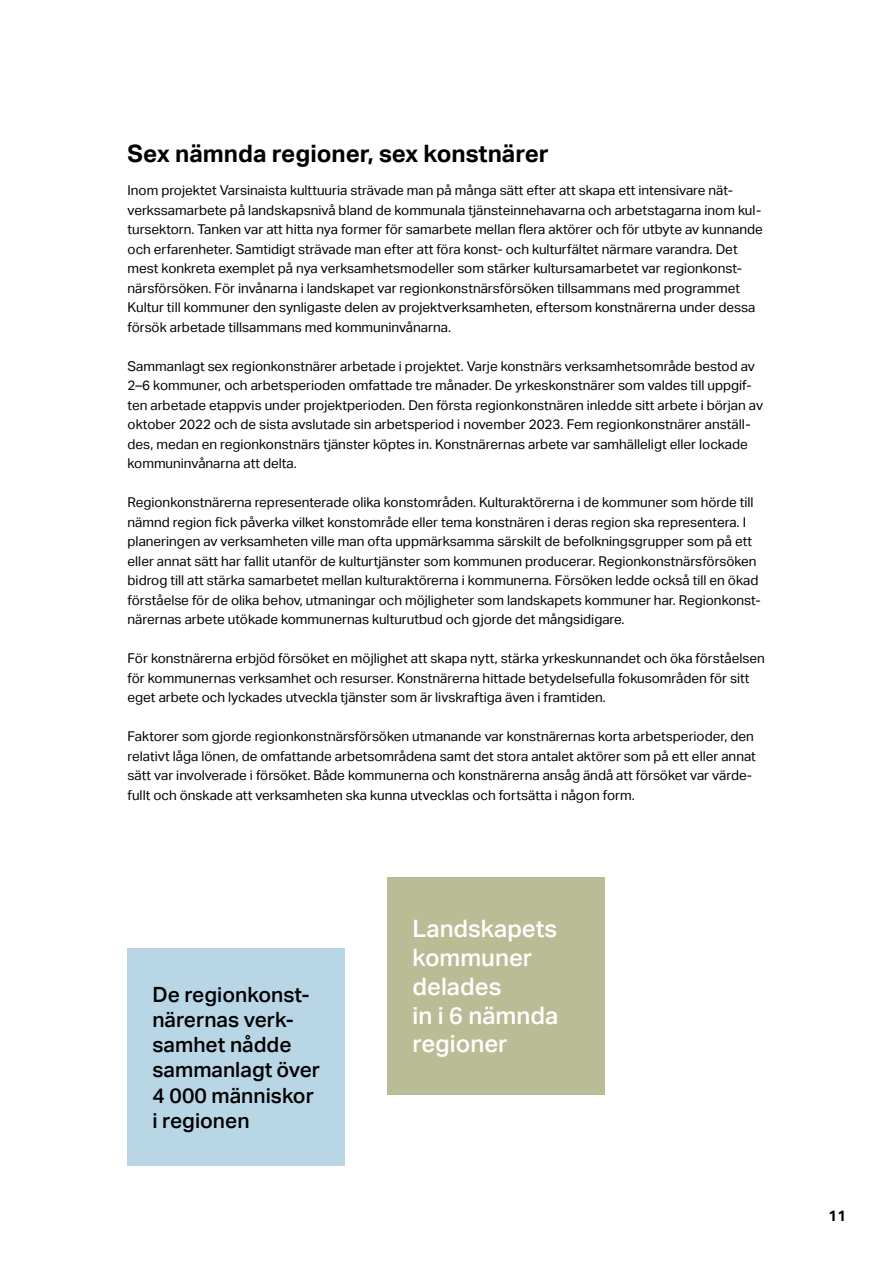
<style>
.page{position:relative;width:893px;height:1263px;background:#fff}
.page>*{position:absolute;margin:0;border:0;box-sizing:border-box;transform-origin:0 0}
.t1{font:500 24px/28.8px "Aktiv Grotesk";color:#fff}
.H3_alaotsikko{font:700 24px "Aktiv Grotesk";color:#000}
.t2{font:500 21px/25.2px "Aktiv Grotesk";color:#000}
.t3{font:700 15px "Aktiv Grotesk";color:#000}
.Leipäteksti{font:13.5px/19.5px "Aktiv Grotesk";color:#000}
</style>
<div class="page">
<div style="left:388px;top:877px;width:217px;height:218px;background:#babc95"></div>
<div style="left:128px;top:949px;width:217px;height:217px;background:#b9d6e6"></div>
<h3 class="H3_alaotsikko" style="left:128px;top:139px;width:423px">Sex nämnda regioner, sex konstnärer</h3>
<p class="Leipäteksti" style="left:128px;top:181px;width:637px">Inom projektet Varsinaista kulttuuria strävade man på många sätt efter att skapa ett intensivare nät&shy;verkssamarbete på landskapsnivå bland de kommunala tjänsteinnehavarna och arbetstagarna inom kul&shy;tursektorn. Tanken var att hitta nya former för samarbete mellan flera aktörer och för utbyte av kunnande och erfarenheter. Samtidigt strävade man efter att föra konst- och kulturfältet närmare varandra. Det mest konkreta exemplet på nya verksamhetsmodeller som stärker kultursamarbetet var regionkonst&shy;närsförsöken. För invånarna i landskapet var regionkonstnärsförsöken tillsammans med programmet Kultur till kommuner den synligaste delen av projektverksamheten, eftersom konstnärerna under dessa försök arbetade tillsammans med kommuninvånarna.</p>
<p class="Leipäteksti" style="left:128px;top:356px;width:637px">Sammanlagt sex regionkonstnärer arbetade i projektet. Varje konstnärs verksamhetsområde bestod av 2–6 kommuner, och arbetsperioden omfattade tre månader. De yrkeskonstnärer som valdes till uppgif&shy;ten arbetade etappvis under projektperioden. Den första regionkonstnären inledde sitt arbete i början av oktober 2022 och de sista avslutade sin arbetsperiod i november 2023. Fem regionkonstnärer anställ&shy;des, medan en regionkonstnärs tjänster köptes in. Konstnärernas arbete var samhälleligt eller lockade kommuninvånarna att delta.</p>
<p class="Leipäteksti" style="left:128px;top:493px;width:635px">Regionkonstnärerna representerade olika konstområden. Kulturaktörerna i de kommuner som hörde till nämnd region fick påverka vilket konstområde eller tema konstnären i deras region ska representera. I planeringen av verksamheten ville man ofta uppmärksamma särskilt de befolkningsgrupper som på ett eller annat sätt har fallit utanför de kulturtjänster som kommunen producerar. Regionkonstnärsförsöken bidrog till att stärka samarbetet mellan kulturaktörerna i kommunerna. Försöken ledde också till en ökad förståelse för de olika behov, utmaningar och möjligheter som landskapets kommuner har. Regionkonst&shy;närernas arbete utökade kommunernas kulturutbud och gjorde det mångsidigare.</p>
<p class="Leipäteksti" style="left:128px;top:649px;width:639px">För konstnärerna erbjöd försöket en möjlighet att skapa nytt, stärka yrkeskunnandet och öka förståelsen för kommunernas verksamhet och resurser. Konstnärerna hittade betydelsefulla fokusområden för sitt eget arbete och lyckades utveckla tjänster som är livskraftiga även i framtiden.</p>
<p class="Leipäteksti" style="left:128px;top:727px;width:630px">Faktorer som gjorde regionkonstnärsförsöken utmanande var konstnärernas korta arbetsperioder, den relativt låga lönen, de omfattande arbetsområdena samt det stora antalet aktörer som på ett eller annat sätt var involverade i försöket. Både kommunerna och konstnärerna ansåg ändå att försöket var värde&shy;fullt och önskade att verksamheten ska kunna utvecklas och fortsätta i någon form.</p>
<h2 class="t2" style="left:152px;top:982px;width:169px">De regionkonst&shy;närernas verk&shy;samhet nådde sammanlagt över<br>4 000 människor i regionen</h2>
<h1 class="t1" style="left:412px;top:914px;width:147px">Landskapets kommuner delades<br>in i 6 nämnda regioner</h1>
<p class="t3" style="left:828px;top:1206px;width:19px">11</p>
</div>
